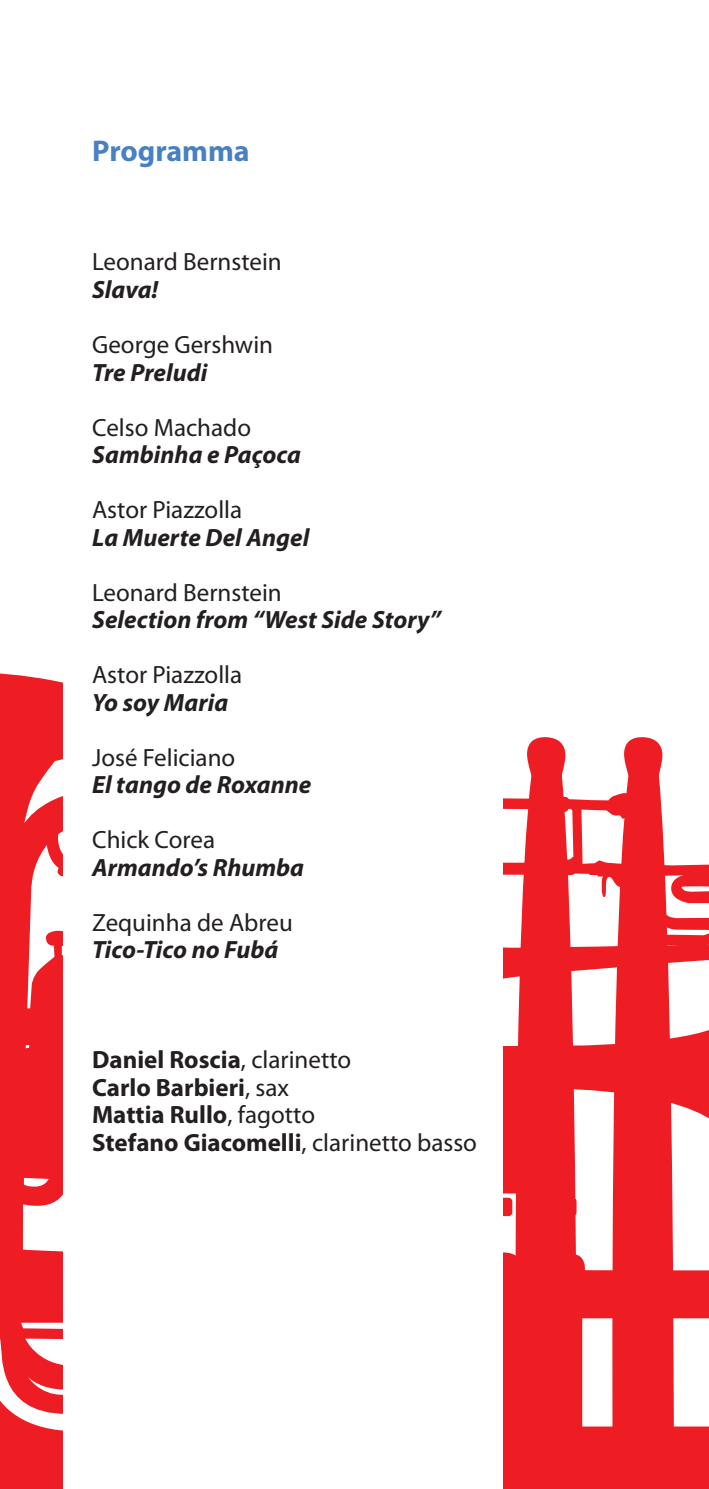
<style>
.page{position:relative;width:709px;height:1489px;background:#fff}
.page>*{position:absolute;margin:0;border:0;box-sizing:border-box;transform-origin:0 0}
.t1{font:700 30px "Myriad Pro";color:#4881c3}
.t2{font:italic 700 25px "Myriad Pro";color:#231f20}
.t3{font:25px "Myriad Pro";color:#231f20}
.t4{font:700 25px "Myriad Pro";color:#231f20}
.s1{font-weight:400}
</style>
<div class="page">
<svg style="left:503px;top:1252px;width:206px;height:236px;fill:#ee1d23"></svg>
<svg style="left:503px;top:797px;width:206px;height:182px"></svg>
<svg style="left:503px;top:1030px;width:206px;height:187px"></svg>
<svg style="left:0;top:673px;width:63px;height:815px;fill:#ee1d23"></svg>
<svg style="left:515px;top:737px;width:62px;height:751px;background:#ef3439"></svg>
<svg style="left:612px;top:737px;width:62px;height:751px;background:#ef353a"></svg>
<p class="t1" style="left:92px;top:134px;width:159px">Programma</p>
<p class="t3" style="left:92px;top:248px;width:191px">Leonard Bernstein</p>
<p class="t2" style="left:92px;top:276px;width:68px">Slava!</p>
<p class="t3" style="left:92px;top:331px;width:182px">George Gershwin</p>
<p class="t2" style="left:92px;top:358px;width:117px">Tre Preludi</p>
<p class="t3" style="left:92px;top:413px;width:160px">Celso Machado</p>
<p class="t2" style="left:92px;top:441px;width:210px">Sambinha e Paçoca</p>
<p class="t3" style="left:92px;top:496px;width:151px">Astor Piazzolla</p>
<p class="t2" style="left:92px;top:523px;width:219px">La Muerte Del Angel</p>
<p class="t3" style="left:92px;top:578px;width:191px">Leonard Bernstein</p>
<p class="t2" style="left:92px;top:606px;width:350px">Selection from “West Side Story”</p>
<p class="t3" style="left:92px;top:661px;width:151px">Astor Piazzolla</p>
<p class="t2" style="left:92px;top:688px;width:137px">Yo soy Maria</p>
<p class="t3" style="left:92px;top:743px;width:145px">José Feliciano</p>
<p class="t2" style="left:92px;top:771px;width:221px">El tango de Roxanne</p>
<p class="t3" style="left:92px;top:826px;width:124px">Chick Corea</p>
<p class="t2" style="left:92px;top:853px;width:213px">Armando’s Rhumba</p>
<p class="t3" style="left:92px;top:908px;width:202px">Zequinha de Abreu</p>
<p class="t2" style="left:92px;top:936px;width:188px">Tico-Tico no Fubá</p>
<p class="t4" style="left:92px;top:1045px;width:260px">Daniel Roscia<span class="s1">, clarinetto</span></p>
<p class="t4" style="left:92px;top:1073px;width:198px">Carlo Barbieri<span class="s1">, sax</span></p>
<p class="t4" style="left:92px;top:1100px;width:224px">Mattia Rullo<span class="s1">, fagotto</span></p>
<p class="t4" style="left:92px;top:1128px;width:386px">Stefano Giacomelli<span class="s1">, clarinetto basso</span></p>
</div>
